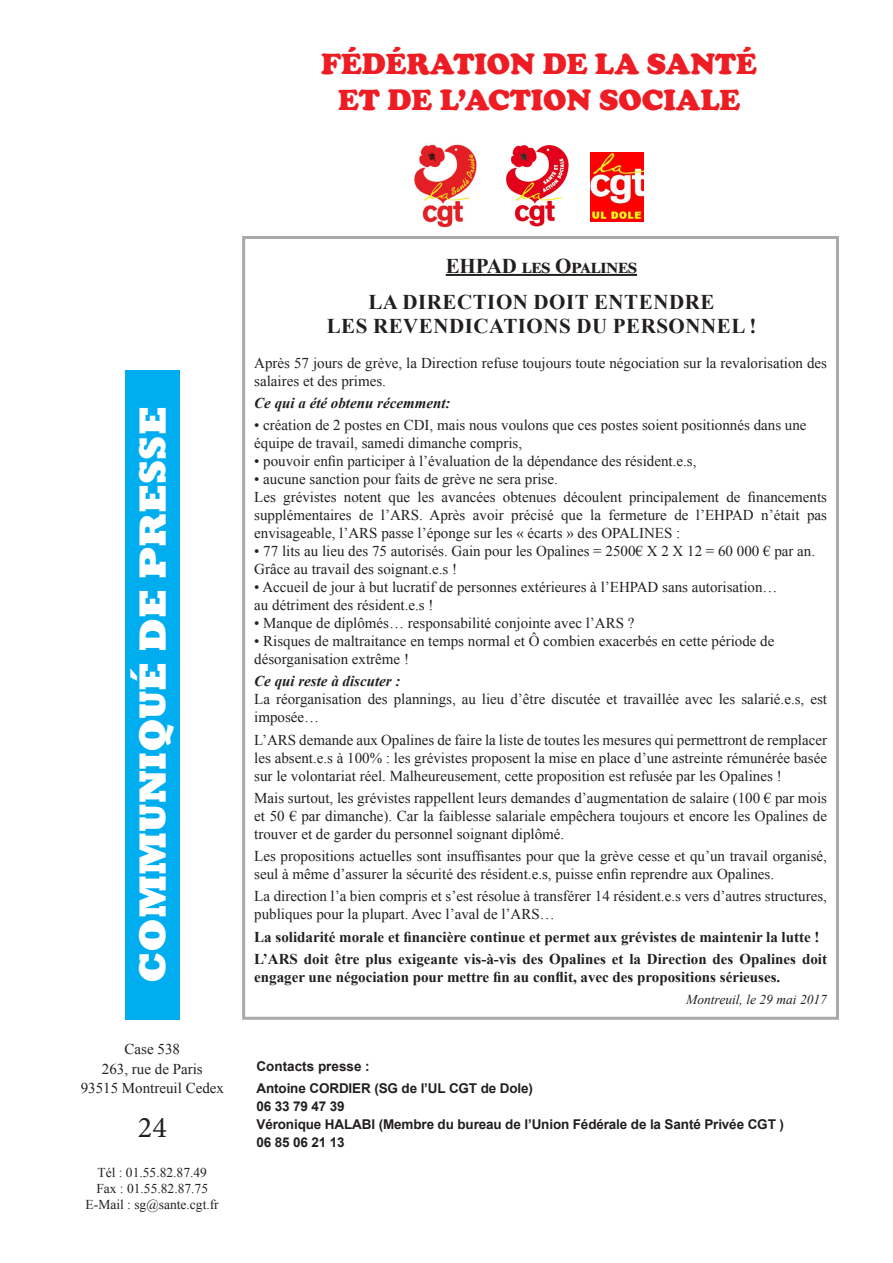
<style>
.page{position:relative;width:893px;height:1263px;background:#fff}
.page>*{position:absolute;margin:0;border:0;box-sizing:border-box;transform-origin:0 0}
.t1{font:800 39px "Rockwell";color:#fff}
.t2{font:900 30px/36px "Cooper";color:#ee1d23;text-align:center}
.t3{font:30px "Minion Pro";color:#231f20}
.titre{font:700 21px/24px "Times New Roman";letter-spacing:.025em;color:#231f20;text-align:center}
.titre-2{font:700 21px "Times New Roman";letter-spacing:-.005em;color:#231f20}
.txt_courant{font:15px/18px "Times New Roman";color:#231f20}
.txt_courant-2{font:700 15px/18px "Times New Roman";color:#231f20}
.txt_courant-3{font:italic 700 15px "Times New Roman";color:#231f20}
.txt_courant-4{font:700 13.5px "Arial";letter-spacing:-.01em;color:#231f20}
.t4{font:13.5px "Times New Roman";color:#231f20}
.txt_courant-5{font:italic 13.5px "Times New Roman";color:#231f20}
</style>
<div class="page">
<div style="left:242px;top:236px;width:597px;height:784px;border:3px solid #a8a9ad"></div>
<div style="left:125px;top:370px;width:55px;height:649px;background:#00aeef"></div>
<img style="left:506px;top:145px;width:63px;height:82px">
<hr style="left:446px;top:274px;width:191px;height:2px;background:#231f20">
<img style="left:414px;top:144px;width:63px;height:84px">
<img style="left:590px;top:152px;width:54px;height:70px">
<p class="t2" style="left:321px;top:46px;width:437px">FÉDÉRATION DE LA SANTÉ<br>ET DE L’ACTION SOCIALE</p>
<p class="t1" style="left:130px;top:983px;width:578px;rotate:-90deg">COMMUNIQUÉ DE PRESSE</p>
<p class="txt_courant" style="left:125px;top:1040px;width:57px">Case 538</p>
<p class="txt_courant" style="left:102px;top:1059px;width:102px">263, rue de Paris</p>
<p class="txt_courant" style="left:81px;top:1079px;width:145px">93515 Montreuil Cedex</p>
<p class="t3" style="left:138px;top:1107px;width:31px">24</p>
<p class="t4" style="left:97px;top:1162px;width:111px">Tél : 01.55.82.87.49</p>
<p class="t4" style="left:96px;top:1179px;width:113px">Fax : 01.55.82.87.75</p>
<p class="t4" style="left:86px;top:1195px;width:135px">E-Mail : sg@sante.cgt.fr</p>
<p class="titre-2" style="left:446px;top:250px;width:193px">EHPAD les Opalines</p>
<p class="titre" style="left:327px;top:290px;width:431px">LA DIRECTION DOIT ENTENDRE<br>LES REVENDICATIONS DU PERSONNEL !</p>
<p class="txt_courant" style="left:254px;top:353px;width:574px">Après 57 jours de grève, la Direction refuse toujours toute négociation sur la revalorisation des salaires et des primes.</p>
<p class="txt_courant-3" style="left:254px;top:392px;width:198px">Ce qui a été obtenu récemment:</p>
<p class="txt_courant" style="left:254px;top:416px;width:554px">• création de 2 postes en CDI, mais nous voulons que ces postes soient positionnés dans une équipe de travail, samedi dimanche compris,</p>
<p class="txt_courant" style="left:254px;top:452px;width:444px">• pouvoir enfin participer à l’évaluation de la dépendance des résident.e.s,</p>
<p class="txt_courant" style="left:254px;top:470px;width:305px">• aucune sanction pour faits de grève ne sera prise.</p>
<p class="txt_courant" style="left:254px;top:488px;width:574px;text-align:justify">Les grévistes notent que les avancées obtenues découlent principalement de financements supplémentaires de l’ARS. Après avoir précisé que la fermeture de l’EHPAD n’était pas envisageable, l’ARS passe l’éponge sur les « écarts » des OPALINES :</p>
<p class="txt_courant" style="left:254px;top:542px;width:562px">• 77 lits au lieu des 75 autorisés. Gain pour les Opalines = 2500€ X 2 X 12 = 60 000 € par an.<br>Grâce au travail des soignant.e.s !</p>
<p class="txt_courant" style="left:254px;top:578px;width:525px">• Accueil de jour à but lucratif de personnes extérieures à l’EHPAD sans autorisation… au détriment des résident.e.s !</p>
<p class="txt_courant" style="left:254px;top:614px;width:382px">• Manque de diplômés… responsabilité conjointe avec l’ARS ?</p>
<p class="txt_courant" style="left:254px;top:632px;width:522px">• Risques de maltraitance en temps normal et Ô combien exacerbés en cette période de désorganisation extrême !</p>
<p class="txt_courant-3" style="left:254px;top:671px;width:148px">Ce qui reste à discuter :</p>
<p class="txt_courant" style="left:254px;top:690px;width:574px">La réorganisation des plannings, au lieu d’être discutée et travaillée avec les salarié.e.s, est imposée…</p>
<p class="txt_courant" style="left:254px;top:730px;width:574px;text-align:justify">L’ARS demande aux Opalines de faire la liste de toutes les mesures qui permettront de remplacer les absent.e.s à 100% : les grévistes proposent la mise en place d’une astreinte rémunérée basée sur le volontariat réel. Malheureusement, cette proposition est refusée par les Opalines !</p>
<p class="txt_courant" style="left:254px;top:788px;width:574px;text-align:justify">Mais surtout, les grévistes rappellent leurs demandes d’augmentation de salaire (100 € par mois et 50 € par dimanche). Car la faiblesse salariale empêchera toujours et encore les Opalines de trouver et de garder du personnel soignant diplômé.</p>
<p class="txt_courant" style="left:254px;top:847px;width:574px">Les propositions actuelles sont insuffisantes pour que la grève cesse et qu’un travail organisé, seul à même d’assurer la sécurité des résident.e.s, puisse enfin reprendre aux Opalines.</p>
<p class="txt_courant" style="left:254px;top:887px;width:574px">La direction l’a bien compris et s’est résolue à transférer 14 résident.e.s vers d’autres structures, publiques pour la plupart. Avec l’aval de l’ARS…</p>
<p class="txt_courant-2" style="left:254px;top:927px;width:567px">La solidarité morale et financière continue et permet aux grévistes de maintenir la lutte !</p>
<p class="txt_courant-2" style="left:254px;top:949px;width:574px">L’ARS doit être plus exigeante vis-à-vis des Opalines et la Direction des Opalines doit engager une négociation pour mettre fin au conflit, avec des propositions sérieuses.</p>
<p class="txt_courant-5" style="left:686px;top:990px;width:142px">Montreuil, le 29 mai 2017</p>
<p class="txt_courant-4" style="left:256px;top:1056px;width:115px">Contacts presse :</p>
<p class="txt_courant-4" style="left:256px;top:1079px;width:278px">Antoine CORDIER (SG de l’UL CGT de Dole)</p>
<p class="txt_courant-4" style="left:256px;top:1097px;width:90px">06 33 79 47 39</p>
<p class="txt_courant-4" style="left:256px;top:1115px;width:529px">Véronique HALABI (Membre du bureau de l’Union Fédérale de la Santé Privée CGT )</p>
<p class="txt_courant-4" style="left:256px;top:1133px;width:90px">06 85 06 21 13</p>
</div>
